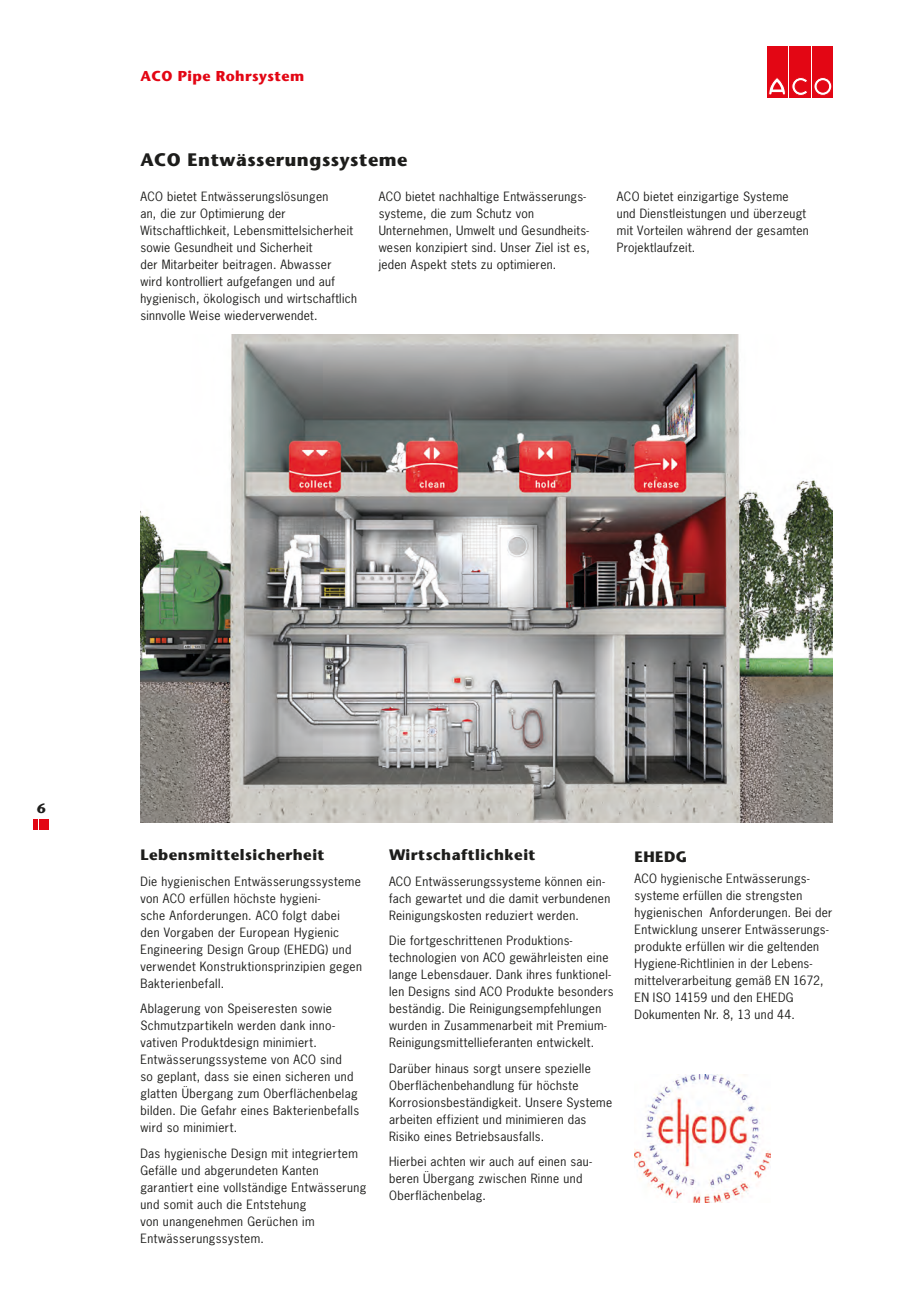
<style>
.page{position:relative;width:919px;height:1289px;background:#fff}
.page>*{position:absolute;margin:0;border:0;box-sizing:border-box;transform-origin:0 0}
.t1{font:700 18px "Stone Sans";letter-spacing:.03em;color:#1d1d1b}
.t2{font:700 15px "Stone Sans";letter-spacing:.03em;color:#1d1d1b}
.t3{font:700 14.25px "Stone Sans";letter-spacing:.03em;color:#e30614}
.t4{font:700 13.5px "Stone Sans";color:#1d1d1b}
.t5{font:12px/17px "News Gothic";letter-spacing:.03em;color:#1d1d1b}
</style>
<div class="page">
<svg style="left:787px;top:46px;width:24px;height:51px"></svg>
<div style="left:766px;top:46px;width:21px;height:51px;background:#e30614"></div>
<svg style="left:768px;top:78px;width:17px;height:17px"></svg>
<div style="left:789px;top:46px;width:21px;height:51px;background:#e30614"></div>
<svg style="left:791px;top:77px;width:16px;height:19px"></svg>
<div style="left:812px;top:46px;width:21px;height:51px;background:#e30614"></div>
<svg style="left:813px;top:77px;width:18px;height:18px"></svg>
<div style="left:813px;top:77px;width:18px;height:18px;border:1px solid #e30614;border-radius:50%"></div>
<div style="left:817px;top:81px;width:11px;height:11px;background:#e30614;border-radius:50%"></div>
<div style="left:817px;top:81px;width:11px;height:11px;border:1px solid #e30614;border-radius:50%"></div>
<img style="left:634px;top:1074px;width:136px;height:128px">
<img style="left:140px;top:334px;width:692px;height:488px">
<hr style="left:34px;top:819px;width:4px;height:10px;background:#e30614">
<hr style="left:39px;top:819px;width:4px;height:10px;background:#e30614">
<hr style="left:44px;top:819px;width:4px;height:10px;background:#e30614">
<p class="t3" style="left:140px;top:67px;width:165px">ACO Pipe Rohrsystem</p>
<h1 class="t1" style="left:140px;top:149px;width:269px">ACO Entwässerungssysteme</h1>
<p class="t5" style="left:140px;top:187px;width:218px">ACO bietet Entwässerungslösungen<br>an, die zur Optimierung der Witschaftlichkeit, Lebensmittelsicherheit sowie Gesundheit und Sicherheit<br>der Mitarbeiter beitragen. Abwasser<br>wird kontrolliert aufgefangen und auf hygienisch, ökologisch und wirtschaftlich sinnvolle Weise wiederverwendet.</p>
<p class="t5" style="left:378px;top:187px;width:213px">ACO bietet nachhaltige Entwässerungs&shy;systeme, die zum Schutz von Unternehmen, Umwelt und Gesundheits&shy;wesen konzipiert sind. Unser Ziel ist es, jeden Aspekt stets zu optimieren.</p>
<p class="t5" style="left:617px;top:187px;width:193px">ACO bietet einzigartige Systeme und Dienstleistungen und überzeugt mit Vorteilen während der gesamten<br>Projektlaufzeit.</p>
<p class="t4" style="left:37px;top:799px;width:10px">6</p>
<p class="t2" style="left:140px;top:845px;width:186px">Lebensmittelsicherheit</p>
<p class="t5" style="left:140px;top:872px;width:223px">Die hygienischen Entwässerungssysteme von ACO erfüllen höchste hygieni-<br>sche Anforderungen. ACO folgt dabei den Vorgaben der European Hygienic Engineering Design Group (EHEDG) und verwendet Konstruktionsprinzipien gegen Bakterienbefall.</p>
<p class="t5" style="left:140px;top:999px;width:220px">Ablagerung von Speiseresten sowie Schmutzpartikeln werden dank inno&shy;vativen Produktdesign minimiert.<br>Entwässerungssysteme von ACO sind<br>so geplant, dass sie einen sicheren und glatten Übergang zum Oberflächenbelag bilden. Die Gefahr eines Bakterienbefalls wird so minimiert.</p>
<p class="t5" style="left:140px;top:1144px;width:227px">Das hygienische Design mit integriertem Gefälle und abgerundeten Kanten garantiert eine vollständige Entwässerung und somit auch die Entstehung<br>von unangenehmen Gerüchen im Entwässerungssystem.</p>
<p class="t2" style="left:389px;top:845px;width:148px">Wirtschaftlichkeit</p>
<p class="t5" style="left:389px;top:872px;width:222px">ACO Entwässerungssysteme können ein&shy;fach gewartet und die damit verbundenen<br>Reinigungskosten reduziert werden.</p>
<p class="t5" style="left:389px;top:931px;width:226px">Die fortgeschrittenen Produktions&shy;technologien von ACO gewährleisten eine lange Lebensdauer. Dank ihres funktionel&shy;len Designs sind ACO Produkte besonders beständig. Die Reinigungsempfehlungen wurden in Zusammenarbeit mit Premium-Reinigungsmittellieferanten entwickelt.</p>
<p class="t5" style="left:389px;top:1059px;width:225px">Darüber hinaus sorgt unsere spezielle Oberflächenbehandlung für höchste Korrosionsbeständigkeit. Unsere Systeme arbeiten effizient und minimieren das Risiko eines Betriebsausfalls.</p>
<p class="t5" style="left:389px;top:1152px;width:204px">Hierbei achten wir auch auf einen sau&shy;beren Übergang zwischen Rinne und<br>Oberflächenbelag.</p>
<p class="t2" style="left:634px;top:847px;width:54px">EHEDG</p>
<p class="t5" style="left:634px;top:870px;width:199px">ACO hygienische Entwässerungs&shy;systeme erfüllen die strengsten hygienischen Anforderungen. Bei der Entwicklung unserer Entwässerungs&shy;produkte erfüllen wir die geltenden Hygiene-Richtlinien in der Lebens&shy;mittelverarbeitung gemäß EN 1672, EN ISO 14159 und den EHEDG Dokumenten Nr. 8, 13 und 44.</p>
</div>
